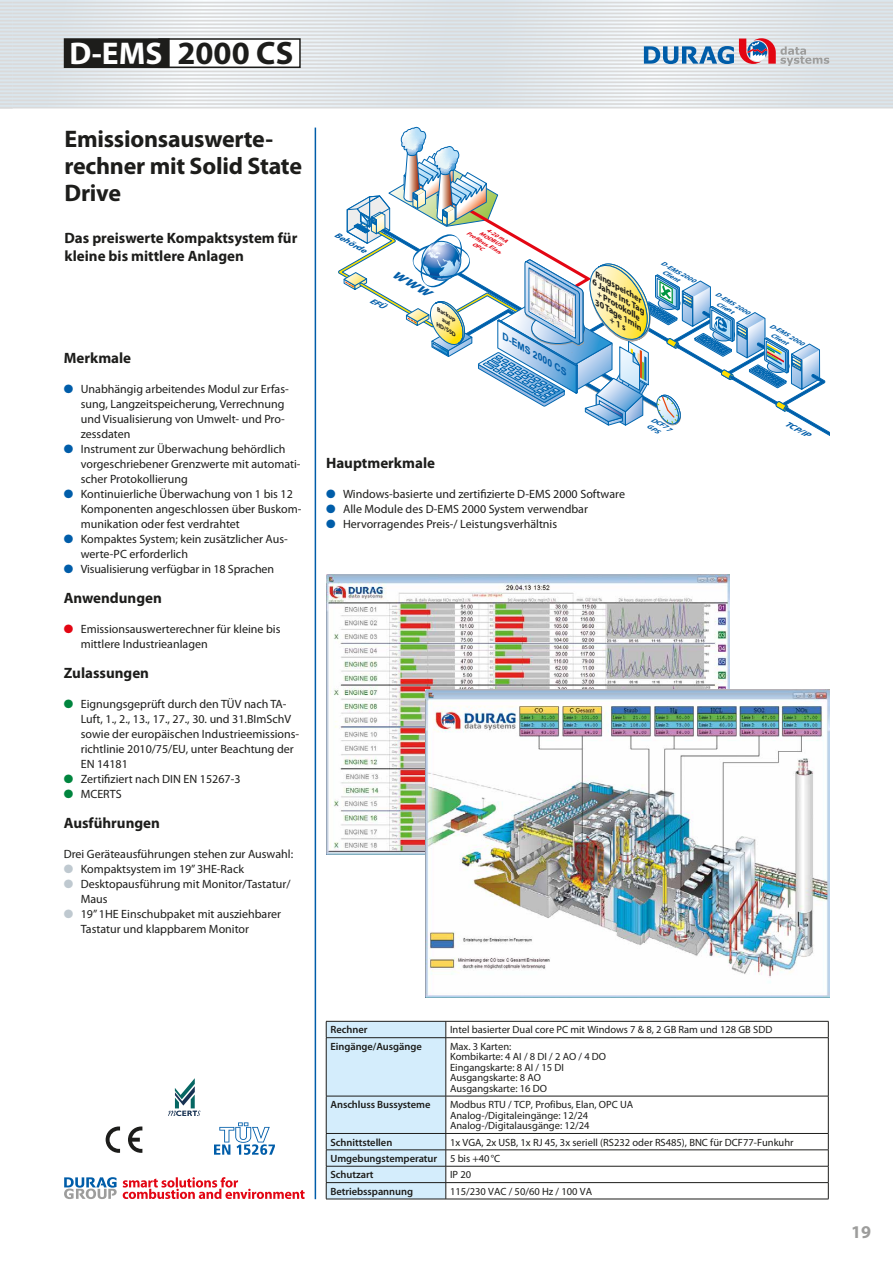
<style>
.page{position:relative;width:893px;height:1263px;background:#fff}
.page>*{position:absolute;margin:0;border:0;box-sizing:border-box;transform-origin:0 0}
.t1{font:700 32.55px "Myriad Pro";color:#1d1d1b}
.t2{font:700 24px/27px "Myriad Pro";letter-spacing:-.01em;color:#1d1d1b}
.t3{font:700 18px "Myriad Pro";color:#9d9d9c}
.t4{font:700 15px/18px "Myriad Pro";color:#1d1d1b}
.t5{font:12px/15px "Myriad Pro";color:#1d1d1b}
.t6{font:10.5px/10.5px "Myriad Pro";color:#1d1d1b}
.t7{font:600 10.5px "Myriad Pro";letter-spacing:-.005em;color:#1d1d1b}
.t8{font:italic 700 8.7px "Arial";color:#005da9;scale:1.15 1}
.t9{font:italic 700 8.1px "Myriad Pro";color:#1d1d1b;scale:1.15 1}
.t10{font:italic 700 8.1px "Myriad Pro";color:#005da9;scale:1.15 1}
.t11{font:italic 700 7.95px "Myriad Pro";color:#005da9;scale:1.15 1}
.t12{font:italic 700 6.45px/8.1px "Myriad Pro";color:#005da9;scale:1.15 1}
.t13{font:italic 700 6.15px/7.4px "Myriad Pro";color:#005da9;scale:1.15 1}
.t14{font:italic 700 5.55px "Myriad Pro";color:#1d1d1b;scale:1.15 1}
.t15{font:italic 700 5.4px "Myriad Pro";color:#e30613;scale:1.15 1}
.s1{font-size:31.5px;color:#fff}
.s2{color:#005da9}
.s3{color:#e30613}
.s4{color:#00853e}
.s5{color:#bfc9d0}
.s6{font-weight:600}
</style>
<div class="page">
<hr style="left:315px;top:128px;width:1px;height:1071px;background:#005da9">
<svg style="left:64px;top:1177px;width:53px;height:22px"></svg>
<svg style="left:123px;top:1177px;width:182px;height:22px"></svg>
<svg style="left:13px;top:1px;width:880px;height:106px"></svg>
<hr style="left:0;top:0;width:893px;height:1px;background:#dadada">
<hr style="left:0;top:2px;width:893px;height:1px;background:#dadada">
<hr style="left:0;top:5px;width:893px;height:2px;background:#dadada">
<hr style="left:0;top:9px;width:893px;height:2px;background:#dadada">
<hr style="left:0;top:13px;width:893px;height:1px;background:#dadada">
<hr style="left:0;top:16px;width:893px;height:2px;background:#dadada">
<hr style="left:0;top:20px;width:893px;height:2px;background:#dadada">
<hr style="left:0;top:23px;width:893px;height:2px;background:#dadada">
<hr style="left:0;top:27px;width:893px;height:2px;background:#dadada">
<hr style="left:0;top:31px;width:893px;height:1px;background:#dadada">
<hr style="left:0;top:34px;width:893px;height:2px;background:#dadada">
<hr style="left:0;top:38px;width:893px;height:2px;background:#dadada">
<hr style="left:0;top:42px;width:893px;height:1px;background:#dadada">
<hr style="left:0;top:45px;width:893px;height:2px;background:#dadada">
<hr style="left:0;top:49px;width:893px;height:2px;background:#dadada">
<hr style="left:0;top:52px;width:893px;height:2px;background:#dadada">
<hr style="left:0;top:56px;width:893px;height:2px;background:#dadada">
<hr style="left:0;top:60px;width:893px;height:1px;background:#dadada">
<hr style="left:0;top:63px;width:893px;height:2px;background:#dadada">
<hr style="left:0;top:67px;width:893px;height:2px;background:#dadada">
<hr style="left:0;top:71px;width:893px;height:1px;background:#dadada">
<hr style="left:0;top:74px;width:893px;height:2px;background:#dadada">
<hr style="left:0;top:78px;width:893px;height:2px;background:#dadada">
<hr style="left:0;top:81px;width:893px;height:2px;background:#dadada">
<hr style="left:0;top:85px;width:893px;height:2px;background:#dadada">
<hr style="left:0;top:89px;width:893px;height:1px;background:#dadada">
<hr style="left:0;top:92px;width:893px;height:2px;background:#dadada">
<hr style="left:0;top:96px;width:893px;height:2px;background:#dadada">
<hr style="left:0;top:100px;width:893px;height:1px;background:#dadada">
<hr style="left:0;top:103px;width:893px;height:2px;background:#dadada">
<hr style="left:0;top:107px;width:893px;height:1px;background:#dadada">
<svg style="left:0;top:0;width:13px;height:107px"></svg>
<svg style="left:644px;top:38px;width:185px;height:28px"></svg>
<svg style="left:106px;top:1126px;width:14px;height:27px"></svg>
<svg style="left:128px;top:1126px;width:14px;height:27px"></svg>
<svg style="left:214px;top:1122px;width:61px;height:33px"></svg>
<svg style="left:168px;top:1078px;width:32px;height:38px"></svg>
<svg style="left:447px;top:1022px;width:381px;height:177px"></svg>
<hr style="left:446px;top:1037px;width:382px;height:1px;background:#1d1d1b">
<hr style="left:446px;top:1096px;width:382px;height:1px;background:#1d1d1b">
<hr style="left:446px;top:1182px;width:382px;height:1px;background:#1d1d1b">
<hr style="left:446px;top:1133px;width:382px;height:1px;background:#1d1d1b">
<hr style="left:446px;top:1149px;width:382px;height:1px;background:#1d1d1b">
<hr style="left:446px;top:1166px;width:382px;height:1px;background:#1d1d1b">
<hr style="left:326px;top:1199px;width:120px;height:1px;background:#1d1d1b">
<hr style="left:446px;top:1021px;width:382px;height:1px;background:#1d1d1b">
<hr style="left:446px;top:1199px;width:382px;height:1px;background:#1d1d1b">
<svg style="left:326px;top:1021px;width:121px;height:178px;background:#cae1ef"></svg>
<svg style="left:828px;top:1021px;width:1px;height:16px"></svg>
<hr style="left:828px;top:1038px;width:1px;height:58px;background:#1d1d1b">
<hr style="left:828px;top:1096px;width:1px;height:37px;background:#1d1d1b">
<svg style="left:828px;top:1134px;width:1px;height:65px"></svg>
<div style="left:159px;top:39px;width:141px;height:28px;background:#fff"></div>
<div style="left:158px;top:38px;width:143px;height:30px;border:2px solid #1d1d1b"></div>
<div style="left:65px;top:39px;width:104px;height:28px;background:#1d1d1b"></div>
<div style="left:64px;top:38px;width:106px;height:30px;border:2px solid #1d1d1b"></div>
<img style="left:326px;top:574px;width:404px;height:281px">
<img style="left:425px;top:689px;width:404px;height:309px">
<svg style="left:338px;top:127px;width:491px;height:309px"></svg>
<h1 class="t1" style="left:70px;top:32px;width:225px"><span class="s1">D-EMS</span> 2000 CS</h1>
<h2 class="t2" style="left:64px;top:125px;width:239px">Emissionsauswerte&shy;rechner mit Solid State<br>Drive</h2>
<p class="t4" style="left:64px;top:229px;width:234px">Das preiswerte Kompaktsystem für kleine bis mittlere Anlagen</p>
<p class="t4" style="left:64px;top:349px;width:69px">Merkmale</p>
<p class="t5" style="left:81px;top:382px;width:210px;text-indent:-17px"><span class="s2">●</span> Unabhängig arbeitendes Modul zur Erfas&shy;sung, Langzeitspeicherung, Verrechnung und Visualisierung von Umwelt- und Pro&shy;zessdaten</p>
<p class="t5" style="left:81px;top:442px;width:221px;text-indent:-17px"><span class="s2">●</span> Instrument zur Überwachung behördlich vorgeschriebener Grenzwerte mit automati&shy;scher Protokollierung</p>
<p class="t5" style="left:81px;top:487px;width:222px;text-indent:-17px"><span class="s2">●</span> Kontinuierliche Überwachung von 1 bis 12<br>Komponenten angeschlossen über Buskom&shy;munikation oder fest verdrahtet</p>
<p class="t5" style="left:81px;top:532px;width:209px;text-indent:-17px"><span class="s2">●</span> Kompaktes System; kein zusätzlicher Aus&shy;werte-PC erforderlich</p>
<p class="t5" style="left:64px;top:562px;width:212px"><span class="s2">●</span> Visualisierung verfügbar in 18 Sprachen</p>
<p class="t4" style="left:64px;top:589px;width:100px">Anwendungen</p>
<p class="t5" style="left:81px;top:622px;width:201px;text-indent:-17px"><span class="s3">●</span> Emissionsauswerterechner für kleine bis mittlere Industrieanlagen</p>
<p class="t4" style="left:64px;top:664px;width:87px">Zulassungen</p>
<p class="t5" style="left:81px;top:697px;width:220px;text-indent:-17px"><span class="s4">●</span> Eignungsgeprüft durch den TÜV nach TA-Luft, 1., 2., 13., 17., 27., 30. und 31.BImSchV sowie der europäischen Industrieemissions&shy;richtlinie 2010/75/EU, unter Beachtung der EN 14181</p>
<p class="t5" style="left:64px;top:772px;width:178px"><span class="s4">●</span> Zertifiziert nach DIN EN 15267-3</p>
<p class="t5" style="left:64px;top:787px;width:59px"><span class="s4">●</span> MCERTS</p>
<p class="t4" style="left:64px;top:814px;width:98px">Ausführungen</p>
<p class="t5" style="left:64px;top:847px;width:231px">Drei Geräteausführungen stehen zur Auswahl:</p>
<p class="t5" style="left:64px;top:862px;width:182px"><span class="s5">●</span> Kompaktsystem im 19” 3HE-Rack</p>
<p class="t5" style="left:81px;top:877px;width:211px;text-indent:-17px"><span class="s5">●</span> Desktopausführung mit Monitor/Tastatur/<br>Maus</p>
<p class="t5" style="left:81px;top:907px;width:202px;text-indent:-17px"><span class="s5">●</span> 19” 1HE Einschubpaket mit ausziehbarer<br>Tastatur und klappbarem Monitor</p>
<p class="t11" style="left:338px;top:229px;width:32px;rotate:30deg">Behörde</p>
<p class="t15" style="left:489px;top:226px;width:21px;rotate:30deg">4-20 mA</p>
<p class="t15" style="left:481px;top:230px;width:24px;rotate:30deg">MODBUS</p>
<p class="t15" style="left:469px;top:230px;width:36px;rotate:30deg">Pro bus, Elan,</p>
<p class="t14" style="left:440px;top:306px;width:20px;rotate:30deg">Backup</p>
<p class="t14" style="left:439px;top:321px;width:21px;rotate:30deg">HD/SSD</p>
<p class="t8" style="left:507px;top:331px;width:66px;rotate:30deg">D-EMS 2000 CS</p>
<p class="t9" style="left:599px;top:270px;width:48px;rotate:30deg">Ringspeicher</p>
<p class="t9" style="left:596px;top:277px;width:54px;rotate:30deg">6 Jahre Int, Tag</p>
<p class="t9" style="left:601px;top:289px;width:45px;rotate:30deg">+ Protokolle</p>
<p class="t9" style="left:599px;top:298px;width:48px;rotate:30deg">30 Tage 1min</p>
<p class="t13" style="left:668px;top:262px;width:30px;text-indent:-6px;rotate:30deg">D-EMS 2000<br>Client</p>
<p class="t12" style="left:653px;top:415px;width:21px;rotate:30deg">DCF77<br>GPS</p>
<p class="t4" style="left:326px;top:454px;width:111px">Hauptmerkmale</p>
<p class="t5" style="left:326px;top:487px;width:300px"><span class="s2">●</span> Windows-basierte und zertifizierte D-EMS 2000 Software</p>
<p class="t5" style="left:326px;top:502px;width:263px"><span class="s2">●</span> Alle Module des D-EMS 2000 System verwendbar</p>
<p class="t5" style="left:326px;top:517px;width:233px"><span class="s2">●</span> Hervorragendes Preis-/ Leistungsverhältnis</p>
<p class="t13" style="left:723px;top:293px;width:30px;text-indent:-6px;rotate:30deg">D-EMS 2000<br>Client</p>
<p class="t13" style="left:777px;top:324px;width:30px;text-indent:-6px;rotate:30deg">D-EMS 2000<br>Client</p>
<p class="t10" style="left:788px;top:418px;width:25px;rotate:30deg">TCP/IP</p>
<p class="t7" style="left:330px;top:1023px;width:38px">Rechner</p>
<p class="t6" style="left:450px;top:1025px;width:324px">Intel basierter Dual core PC mit Windows 7 &amp; 8, 2 GB Ram und 128 GB SDD</p>
<p class="t7" style="left:330px;top:1039px;width:93px">Eingänge/Ausgänge</p>
<p class="t6" style="left:450px;top:1041px;width:158px">Max. 3 Karten:<br>Kombikarte: 4 AI / 8 DI / 2 AO / 4 DO<br>Eingangskarte: 8 AI / 15 DI<br>Ausgangskarte: 8 AO<br>Ausgangskarte: 16 DO</p>
<p class="t7" style="left:330px;top:1098px;width:101px">Anschluss Bussysteme</p>
<p class="t6" style="left:450px;top:1100px;width:185px">Modbus RTU / TCP, Profibus, Elan, OPC UA<br>Analog-/Digitaleingänge: 12/24<br>Analog-/Digitalausgänge: 12/24</p>
<p class="t7" style="left:330px;top:1135px;width:63px">Schnittstellen</p>
<p class="t6" style="left:330px;top:1134px;width:465px;line-height:16.4px;text-indent:120px">1x VGA, 2x USB, 1x RJ 45, 3x seriell (RS232 oder RS485), BNC für DCF77-Funkuhr<br><span class="s6">Umgebungstemperatur</span> 5 bis +40°C<br><span class="s6">Schutzart</span></p>
<p class="t6" style="left:450px;top:1170px;width:23px">IP 20</p>
<p class="t7" style="left:330px;top:1184px;width:84px">Betriebsspannung</p>
<p class="t6" style="left:450px;top:1186px;width:144px">115/230 VAC / 50/60 Hz / 100 VA</p>
<h3 class="t3" style="left:851px;top:1220px;width:21px">19</h3>
</div>
